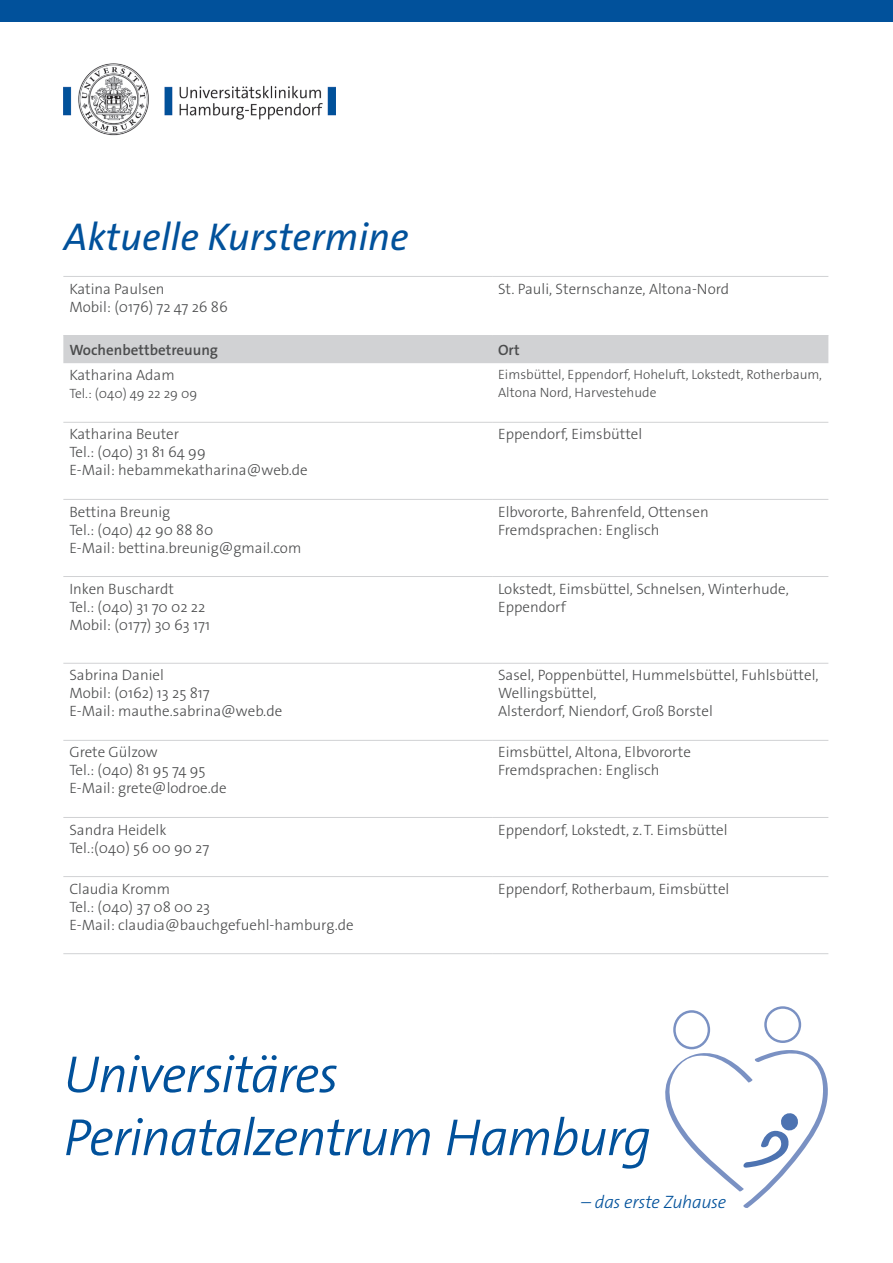
<style>
.page{position:relative;width:893px;height:1263px;background:#fff}
.page>*{position:absolute;margin:0;border:0;box-sizing:border-box;transform-origin:0 0}
.t1{font:italic 300 52.5px/63px "The Sans Os F";letter-spacing:-.025em;color:#01519b}
.t2{font:italic 39px "The Sans Os F";color:#01519b}
.t3{font:italic 300 18px "The Sans Os F";letter-spacing:-.02em;color:#01519b}
.t4{font:300 15px/18px "The Sans Os F";color:#4b4c4d}
.t5{font:600 15px "The Sans Os F";color:#4b4c4d}
.t6{font:300 13.5px/18px "The Sans Os F";color:#4b4c4d}
</style>
<div class="page">
<div style="left:63px;top:336px;width:765px;height:27px;background:#d1d2d4"></div>
<hr style="left:63px;top:276px;width:429px;height:1px;background:#d1d2d4">
<hr style="left:492px;top:276px;width:336px;height:1px;background:#d1d2d4">
<hr style="left:63px;top:335px;width:429px;height:1px;background:#d1d2d4">
<hr style="left:492px;top:335px;width:336px;height:1px;background:#d1d2d4">
<hr style="left:63px;top:499px;width:429px;height:1px;background:#d1d2d4">
<hr style="left:492px;top:499px;width:336px;height:1px;background:#d1d2d4">
<hr style="left:63px;top:576px;width:429px;height:1px;background:#d1d2d4">
<hr style="left:492px;top:576px;width:336px;height:1px;background:#d1d2d4">
<hr style="left:63px;top:817px;width:429px;height:1px;background:#d1d2d4">
<hr style="left:492px;top:817px;width:336px;height:1px;background:#d1d2d4">
<hr style="left:63px;top:876px;width:429px;height:1px;background:#d1d2d4">
<hr style="left:492px;top:876px;width:336px;height:1px;background:#d1d2d4">
<hr style="left:63px;top:953px;width:429px;height:1px;background:#d1d2d4">
<hr style="left:492px;top:953px;width:336px;height:1px;background:#d1d2d4">
<hr style="left:63px;top:663px;width:429px;height:1px;background:#d1d2d4">
<hr style="left:492px;top:663px;width:336px;height:1px;background:#d1d2d4">
<hr style="left:63px;top:740px;width:429px;height:1px;background:#d1d2d4">
<hr style="left:492px;top:740px;width:336px;height:1px;background:#d1d2d4">
<hr style="left:63px;top:422px;width:429px;height:1px;background:#d1d2d4">
<hr style="left:492px;top:422px;width:336px;height:1px;background:#d1d2d4">
<img style="left:64px;top:64px;width:272px;height:71px">
<div style="left:0;top:0;width:893px;height:21px;background:#01519b"></div>
<div style="left:764px;top:1006px;width:37px;height:37px;border:2px solid #7a91c3;border-radius:50%"></div>
<div style="left:673px;top:1010px;width:37px;height:39px;border:2px solid #7a91c3;border-radius:50%"></div>
<svg style="left:665px;top:1048px;width:163px;height:160px"></svg>
<h2 class="t2" style="left:64px;top:212px;width:347px">Aktuelle Kurstermine</h2>
<p class="t4" style="left:69px;top:280px;width:160px">Katina Paulsen<br>Mobil: (0176) 72 47 26 86</p>
<p class="t4" style="left:498px;top:280px;width:233px">St. Pauli, Sternschanze, Altona-Nord</p>
<p class="t5" style="left:69px;top:340px;width:150px">Wochenbettbetreuung</p>
<p class="t5" style="left:498px;top:340px;width:23px">Ort</p>
<p class="t4" style="left:69px;top:366px;width:107px">Katharina Adam</p>
<p class="t6" style="left:69px;top:385px;width:129px">Tel.: (040) 49 22 29 09</p>
<p class="t6" style="left:498px;top:366px;width:325px">Eimsbüttel, Eppendorf, Hoheluft, Lokstedt, Rotherbaum,<br>Altona Nord, Harvestehude</p>
<p class="t4" style="left:69px;top:425px;width:240px">Katharina Beuter<br>Tel.: (040) 31 81 64 99<br>E-Mail: hebammekatharina@web.de</p>
<p class="t4" style="left:498px;top:425px;width:146px">Eppendorf, Eimsbüttel</p>
<p class="t4" style="left:69px;top:502px;width:233px">Bettina Breunig<br>Tel.: (040) 42 90 88 80<br>E-Mail: bettina.breunig@gmail.com</p>
<p class="t4" style="left:498px;top:502px;width:212px">Elbvororte, Bahrenfeld, Ottensen<br>Fremdsprachen: Englisch</p>
<p class="t4" style="left:69px;top:580px;width:142px">Inken Buschardt<br>Tel.: (040) 31 70 02 22<br>Mobil: (0177) 30 63 171</p>
<p class="t4" style="left:498px;top:580px;width:292px">Lokstedt, Eimsbüttel, Schnelsen, Winterhude,<br>Eppendorf</p>
<p class="t4" style="left:69px;top:666px;width:214px">Sabrina Daniel<br>Mobil: (0162) 13 25 817<br>E-Mail: mauthe.sabrina@web.de</p>
<p class="t4" style="left:498px;top:666px;width:322px">Sasel, Poppenbüttel, Hummelsbüttel, Fuhlsbüttel,<br>Wellingsbüttel,<br>Alsterdorf, Niendorf, Groß Borstel</p>
<p class="t4" style="left:69px;top:743px;width:159px">Grete Gülzow<br>Tel.: (040) 81 95 74 95<br>E-Mail: grete@lodroe.de</p>
<p class="t4" style="left:498px;top:743px;width:194px">Eimsbüttel, Altona, Elbvororte<br>Fremdsprachen: Englisch</p>
<p class="t4" style="left:69px;top:821px;width:142px">Sandra Heidelk<br>Tel.:(040) 56 00 90 27</p>
<p class="t4" style="left:498px;top:821px;width:231px">Eppendorf, Lokstedt, z.T. Eimsbüttel</p>
<p class="t4" style="left:69px;top:880px;width:286px">Claudia Kromm<br>Tel.: (040) 37 08 00 23<br>E-Mail: claudia@bauchgefuehl-hamburg.de</p>
<p class="t4" style="left:498px;top:880px;width:233px">Eppendorf, Rotherbaum, Eimsbüttel</p>
<h1 class="t1" style="left:64px;top:1044px;width:589px">Universitäres<br>Perinatalzentrum Hamburg</h1>
<p class="t3" style="left:581px;top:1191px;width:147px">– das erste Zuhause</p>
</div>
